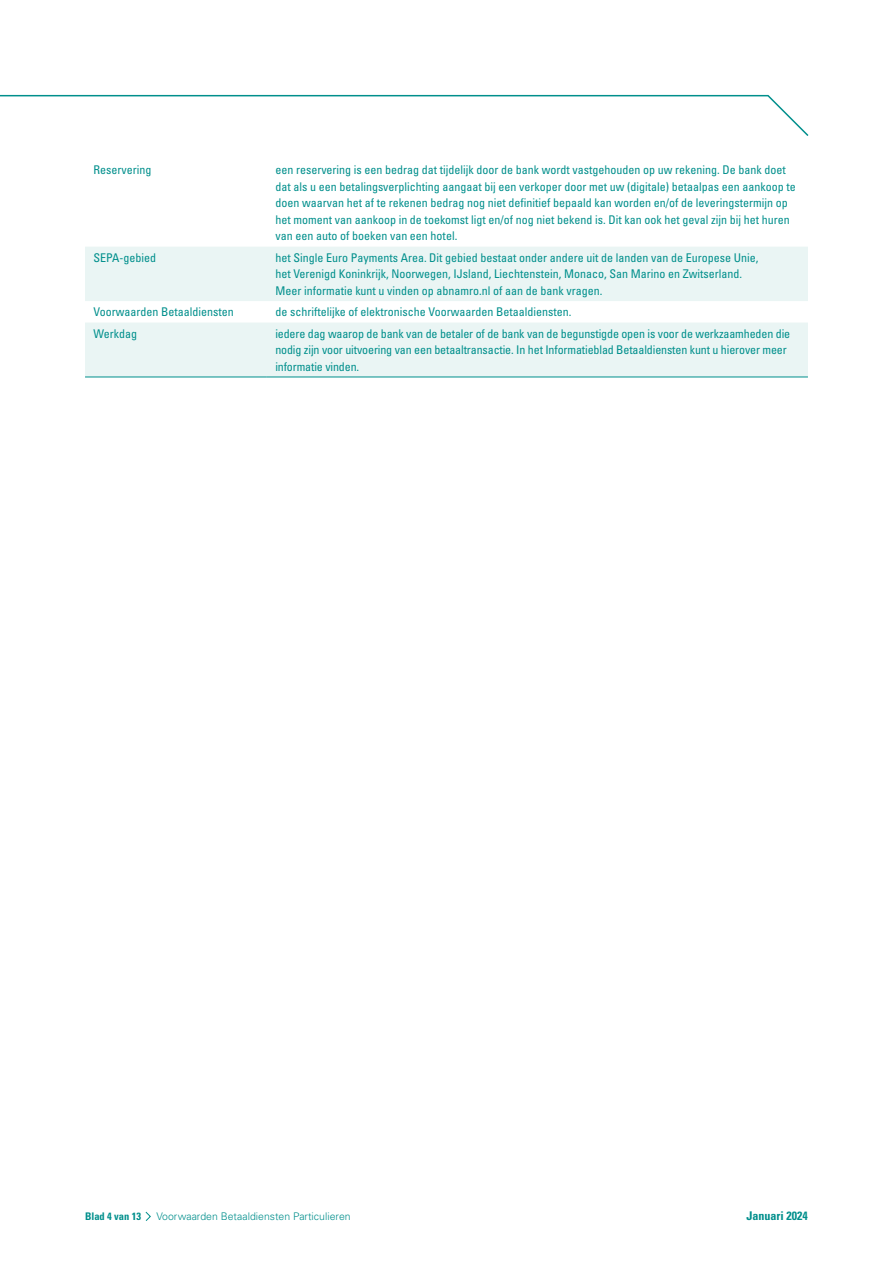
<style>
.page{position:relative;width:893px;height:1263px;background:#fff}
.page>*{position:absolute;margin:0;border:0;box-sizing:border-box;transform-origin:0 0}
.t1{font:condensed 12px/16.5px "Univers LT Std";color:#008f8c}
.t2{font:700 condensed 12px "Univers LT Std";color:#008f8c}
.t3{font:300 10.5px "Univers LT Std";color:#008f8c}
.t4{font:700 condensed 10.5px "Univers LT Std";color:#008f8c}
</style>
<div class="page">
<svg style="left:145px;top:1211px;width:6px;height:10px"></svg>
<svg style="left:85px;top:247px;width:723px;height:130px;fill:#eaf5f4"></svg>
<hr style="left:85px;top:377px;width:182px;height:1px;background:#008f8c">
<hr style="left:267px;top:377px;width:541px;height:1px;background:#008f8c">
<svg style="left:0;top:94px;width:809px;height:42px"></svg>
<p class="t1" style="left:94px;top:162px;width:59px">Reservering</p>
<p class="t1" style="left:275px;top:162px;width:522px">een reservering is een bedrag dat tijdelijk door de bank wordt vastgehouden op uw rekening. De bank doet dat als u een betalingsverplichting aangaat bij een verkoper door met uw (digitale) betaalpas een aankoop te doen waarvan het af te rekenen bedrag nog niet definitief bepaald kan worden en/of de leveringstermijn op het moment van aankoop in de toekomst ligt en/of nog niet bekend is. Dit kan ook het geval zijn bij het huren van een auto of boeken van een hotel.</p>
<p class="t1" style="left:94px;top:249px;width:64px">SEPA-gebied</p>
<p class="t1" style="left:275px;top:249px;width:485px">het Single Euro Payments Area. Dit gebied bestaat onder andere uit de landen van de Europese Unie, het Verenigd Koninkrijk, Noorwegen, IJsland, Liechtenstein, Monaco, San Marino en Zwitserland.<br>Meer informatie kunt u vinden op abnamro.nl of aan de bank vragen.</p>
<p class="t1" style="left:94px;top:303px;width:142px">Voorwaarden Betaaldiensten</p>
<p class="t1" style="left:275px;top:303px;width:298px">de schriftelijke of elektronische Voorwaarden Betaaldiensten.</p>
<p class="t1" style="left:94px;top:325px;width:45px">Werkdag</p>
<p class="t1" style="left:275px;top:325px;width:516px">iedere dag waarop de bank van de betaler of de bank van de begunstigde open is voor de werkzaamheden die nodig zijn voor uitvoering van een betaaltransactie. In het Informatieblad Betaaldiensten kunt u hierover meer informatie vinden.</p>
<p class="t4" style="left:85px;top:1209px;width:57px">Blad 4 van 13</p>
<p class="t3" style="left:157px;top:1209px;width:196px">Voorwaarden Betaaldiensten Particulieren</p>
<p class="t2" style="left:747px;top:1208px;width:63px">Januari 2024</p>
</div>
